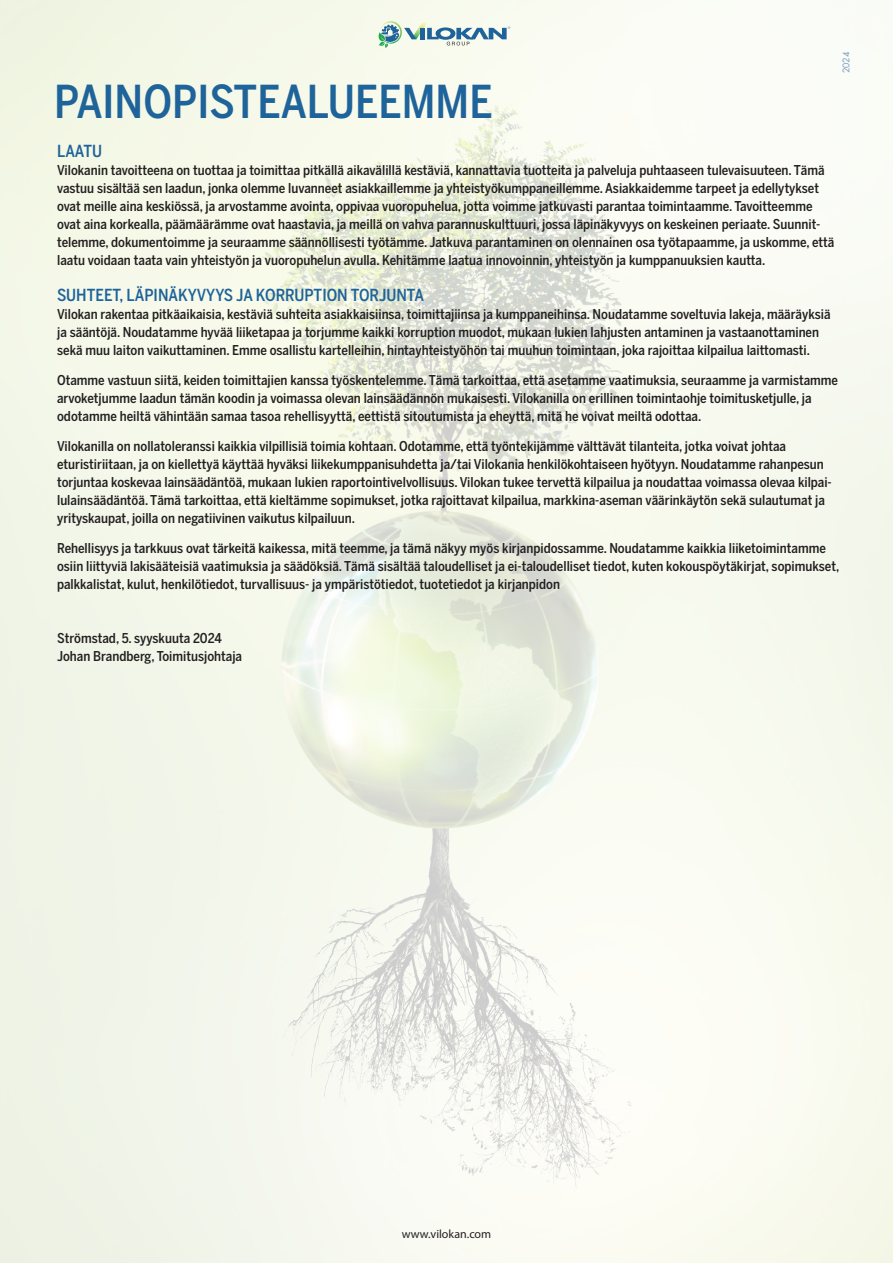
<style>
.page{position:relative;width:893px;height:1263px;background:#fff}
.page>*{position:absolute;margin:0;border:0;box-sizing:border-box;transform-origin:0 0}
.t1{font:500 45px "Benton Sans Cond";color:#1e6399}
.t2{font:500 16.5px "Benton Sans Cond";color:#1e6399}
.t3{font:500 13.5px/18px "Benton Sans Cond";color:#231f20}
.t4{font:12px "Myriad Pro";color:#231f20}
.t5{font:500 9px "Futura Std";color:#839fc4}
</style>
<div class="page">
<img style="left:1px;top:0;width:892px;height:1263px">
<hr style="left:0;top:0;width:1px;height:1263px;background:#1e6399">
<svg style="left:378px;top:21px;width:132px;height:27px"></svg>
<p class="t5" style="left:840px;top:73px;width:22px;rotate:-90deg">2024</p>
<p class="t1" style="left:54px;top:76px;width:440px">PAINOPISTEALUEEMME</p>
<p class="t2" style="left:57px;top:141px;width:46px">LAATU</p>
<p class="t3" style="left:57px;top:161px;width:779px">Vilokanin tavoitteena on tuottaa ja toimittaa pitkällä aikavälillä kestäviä, kannattavia tuotteita ja palveluja puhtaaseen tulevaisuuteen. Tämä vastuu sisältää sen laadun, jonka olemme luvanneet asiakkaillemme ja yhteistyökumppaneillemme. Asiakkaidemme tarpeet ja edellytykset ovat meille aina keskiössä, ja arvostamme avointa, oppivaa vuoropuhelua, jotta voimme jatkuvasti parantaa toimintaamme. Tavoitteemme ovat aina korkealla, päämäärämme ovat haastavia, ja meillä on vahva parannuskulttuuri, jossa läpinäkyvyys on keskeinen periaate. Suunnit&shy;telemme, dokumentoimme ja seuraamme säännöllisesti työtämme. Jatkuva parantaminen on olennainen osa työtapaamme, ja uskomme, että laatu voidaan taata vain yhteistyön ja vuoropuhelun avulla. Kehitämme laatua innovoinnin, yhteistyön ja kumppanuuksien kautta.</p>
<p class="t2" style="left:57px;top:285px;width:368px">SUHTEET, LÄPINÄKYVYYS JA KORRUPTION TORJUNTA</p>
<p class="t3" style="left:57px;top:305px;width:775px">Vilokan rakentaa pitkäaikaisia, kestäviä suhteita asiakkaisiinsa, toimittajiinsa ja kumppaneihinsa. Noudatamme soveltuvia lakeja, määräyksiä ja sääntöjä. Noudatamme hyvää liiketapaa ja torjumme kaikki korruption muodot, mukaan lukien lahjusten antaminen ja vastaanottaminen sekä muu laiton vaikuttaminen. Emme osallistu kartelleihin, hintayhteistyöhön tai muuhun toimintaan, joka rajoittaa kilpailua laittomasti.</p>
<p class="t3" style="left:57px;top:371px;width:782px">Otamme vastuun siitä, keiden toimittajien kanssa työskentelemme. Tämä tarkoittaa, että asetamme vaatimuksia, seuraamme ja varmistamme arvoketjumme laadun tämän koodin ja voimassa olevan lainsäädännön mukaisesti. Vilokanilla on erillinen toimintaohje toimitusketjulle, ja odotamme heiltä vähintään samaa tasoa rehellisyyttä, eettistä sitoutumista ja eheyttä, mitä he voivat meiltä odottaa.</p>
<p class="t3" style="left:57px;top:437px;width:776px">Vilokanilla on nollatoleranssi kaikkia vilpillisiä toimia kohtaan. Odotamme, että työntekijämme välttävät tilanteita, jotka voivat johtaa eturistiriitaan, ja on kiellettyä käyttää hyväksi liikekumppanisuhdetta ja/tai Vilokania henkilökohtaiseen hyötyyn. Noudatamme rahanpesun torjuntaa koskevaa lainsäädäntöä, mukaan lukien raportointivelvollisuus. Vilokan tukee tervettä kilpailua ja noudattaa voimassa olevaa kilpai&shy;lulainsäädäntöä. Tämä tarkoittaa, että kieltämme sopimukset, jotka rajoittavat kilpailua, markkina-aseman väärinkäytön sekä sulautumat ja yrityskaupat, joilla on negatiivinen vaikutus kilpailuun.</p>
<p class="t3" style="left:57px;top:539px;width:784px">Rehellisyys ja tarkkuus ovat tärkeitä kaikessa, mitä teemme, ja tämä näkyy myös kirjanpidossamme. Noudatamme kaikkia liiketoimintamme osiin liittyviä lakisääteisiä vaatimuksia ja säädöksiä. Tämä sisältää taloudelliset ja ei-taloudelliset tiedot, kuten kokouspöytäkirjat, sopimukset, palkkalistat, kulut, henkilötiedot, turvallisuus- ja ympäristötiedot, tuotetiedot ja kirjanpidon</p>
<p class="t3" style="left:57px;top:629px;width:166px">Strömstad, 5. syyskuuta 2024</p>
<p class="t3" style="left:57px;top:647px;width:187px">Johan Brandberg, Toimitusjohtaja</p>
<p class="t4" style="left:402px;top:1226px;width:91px">www.vilokan.com</p>
</div>
